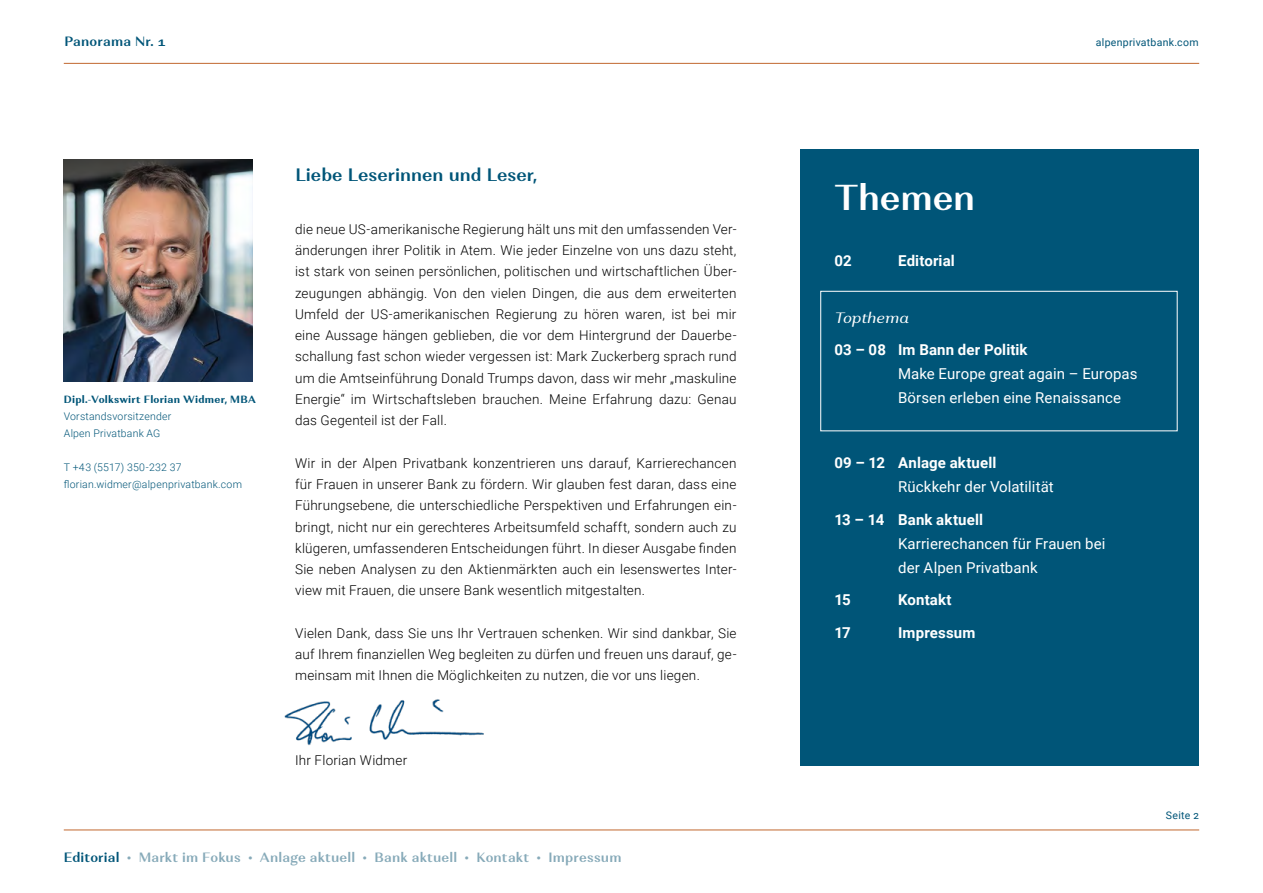
<style>
.page{position:relative;width:1263px;height:893px;background:#fff}
.page>*{position:absolute;margin:0;border:0;box-sizing:border-box;transform-origin:0 0}
.t1{font:600 36px "Alethia Pro";letter-spacing:-.005em;color:#fff}
.H_12pt_5mm{font:600 18px "Alethia Pro";color:#005578}
.t2{font:15px/24px "Roboto";letter-spacing:.005em;color:#fff}
.t3{font:700 15px "Roboto";letter-spacing:.01em;color:#fff}
.t4{font:italic 15px "Alethia Pro";letter-spacing:-.005em;color:#fff}
.Copy_9pt_5mm_Light_Block{font:300 13.5px/21.3px "Roboto";letter-spacing:.015em;color:#000;text-align:justify}
.Rubriktitel_9pt{font:600 13.5px "Alethia Pro";letter-spacing:.01em;color:#87aab9}
.Rubriktitel_9pt-2{font:600 13.5px "Alethia Pro";letter-spacing:.01em;color:#005578}
.Copy_klein_7pt_Light{font:300 10.5px "Roboto";letter-spacing:.02em;color:#005578}
.Copy_klein_7pt_Medium{font:700 10.5px "Alethia Pro";letter-spacing:.02em;color:#005578}
.Copy_klein_7pt_Regular{font:10.5px "Roboto";letter-spacing:.025em;color:#005578}
.s1{color:#005578}
.s2{font-weight:700}
</style>
<div class="page">
<hr style="left:64px;top:63px;width:1135px;height:1px;background:#c87846">
<hr style="left:64px;top:829px;width:1135px;height:1px;background:#c87846">
<img style="left:64px;top:159px;width:189px;height:223px">
<div style="left:800px;top:149px;width:399px;height:616px;background:#005578"></div>
<div style="left:820px;top:291px;width:357px;height:140px;border:1px solid #fff"></div>
<img style="left:284px;top:699px;width:200px;height:46px">
<p class="Rubriktitel_9pt-2" style="left:64px;top:33px;width:103px">Panorama Nr. 1</p>
<p class="Copy_klein_7pt_Medium" style="left:64px;top:393px;width:194px">Dipl.-Volkswirt Florian Widmer, MBA</p>
<p class="Copy_klein_7pt_Light" style="left:64px;top:409px;width:109px">Vorstandsvorsitzender</p>
<p class="Copy_klein_7pt_Light" style="left:64px;top:426px;width:98px">Alpen Privatbank AG</p>
<p class="Copy_klein_7pt_Light" style="left:64px;top:460px;width:119px">T +43 (5517) 350-232 37</p>
<p class="Copy_klein_7pt_Light" style="left:64px;top:477px;width:180px">florian.widmer@alpenprivatbank.com</p>
<p class="H_12pt_5mm" style="left:295px;top:163px;width:244px">Liebe Leserinnen und Leser,</p>
<p class="Copy_9pt_5mm_Light_Block" style="left:295px;top:218px;width:443px">die neue US-amerikanische Regierung hält uns mit den umfassenden Ver&shy;änderungen ihrer Politik in Atem. Wie jeder Einzelne von uns dazu steht, ist stark von seinen persönlichen, politischen und wirtschaftlichen Über&shy;zeugungen abhängig. Von den vielen Dingen, die aus dem erweiterten Umfeld der US-amerikanischen Regierung zu hören waren, ist bei mir eine Aussage hängen geblieben, die vor dem Hintergrund der Dauerbe&shy;schallung fast schon wieder vergessen ist: Mark Zuckerberg sprach rund um die Amtseinführung Donald Trumps davon, dass wir mehr „maskuline Energie“ im Wirtschaftsleben brauchen. Meine Erfahrung dazu: Genau das Gegenteil ist der Fall.</p>
<p class="Copy_9pt_5mm_Light_Block" style="left:295px;top:452px;width:443px">Wir in der Alpen Privatbank konzentrieren uns darauf, Karrierechancen für Frauen in unserer Bank zu fördern. Wir glauben fest daran, dass eine Führungsebene, die unterschiedliche Perspektiven und Erfahrungen ein&shy;bringt, nicht nur ein gerechteres Arbeitsumfeld schafft, sondern auch zu klügeren, umfassenderen Entscheidungen führt. In dieser Ausgabe finden Sie neben Analysen zu den Aktienmärkten auch ein lesenswertes Inter&shy;view mit Frauen, die unsere Bank wesentlich mitgestalten.</p>
<p class="Copy_9pt_5mm_Light_Block" style="left:295px;top:622px;width:443px">Vielen Dank, dass Sie uns Ihr Vertrauen schenken. Wir sind dankbar, Sie auf Ihrem finanziellen Weg begleiten zu dürfen und freuen uns darauf, ge&shy;meinsam mit Ihnen die Möglichkeiten zu nutzen, die vor uns liegen.</p>
<p class="Copy_9pt_5mm_Light_Block" style="left:295px;top:749px;width:114px">Ihr Florian Widmer</p>
<p class="Rubriktitel_9pt" style="left:64px;top:849px;width:559px"><span class="s1">Editorial</span> • Markt im Fokus • Anlage aktuell • Bank aktuell • Kontakt • Impressum</p>
<p class="t1" style="left:834px;top:175px;width:143px">Themen</p>
<p class="t3" style="left:834px;top:250px;width:19px">02</p>
<p class="t3" style="left:898px;top:250px;width:58px">Editorial</p>
<p class="Copy_klein_7pt_Regular" style="left:1096px;top:35px;width:104px">alpenprivatbank.com</p>
<p class="t4" style="left:834px;top:308px;width:76px">Topthema</p>
<p class="t2" style="left:898px;top:337px;width:241px;text-indent:-64px"><span class="s2">03 – 08 Im Bann der Politik<br></span>Make Europe great again – Europas<br>Börsen erleben eine Renaissance</p>
<p class="t2" style="left:898px;top:450px;width:157px;text-indent:-64px"><span class="s2">09 – 12 Anlage aktuell<br></span>Rückkehr der Volatilität</p>
<p class="t2" style="left:898px;top:507px;width:209px;text-indent:-64px"><span class="s2">13 – 14 Bank aktuell<br></span>Karrierechancen für Frauen bei der Alpen Privatbank</p>
<p class="t3" style="left:834px;top:590px;width:18px">15</p>
<p class="t3" style="left:898px;top:590px;width:55px">Kontakt</p>
<p class="t3" style="left:834px;top:622px;width:18px">17</p>
<p class="t3" style="left:898px;top:622px;width:79px">Impressum</p>
<p class="Copy_klein_7pt_Regular" style="left:1166px;top:807px;width:35px">Seite 2</p>
</div>
